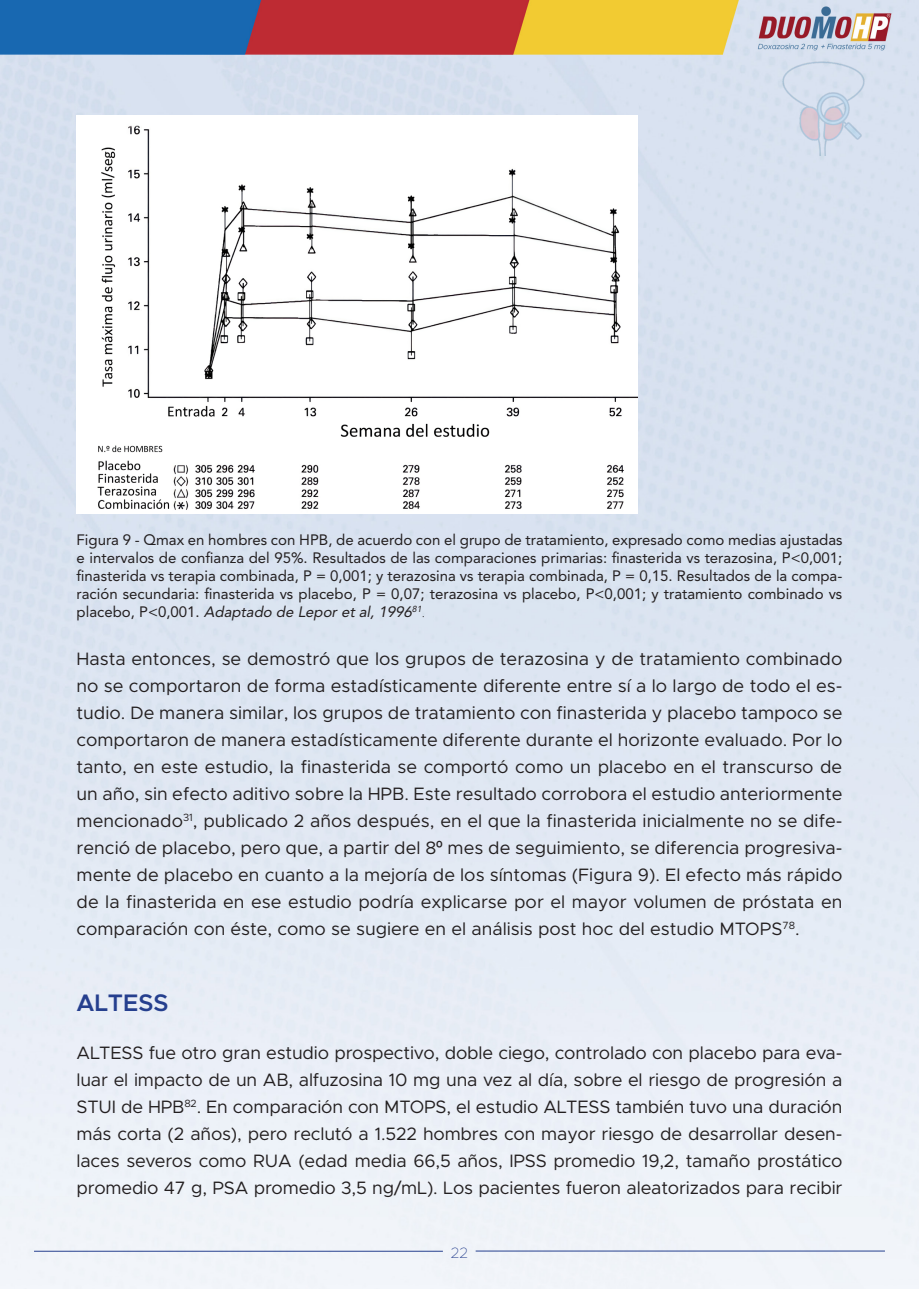
<style>
.page{position:relative;width:919px;height:1289px;background:#fff}
.page>*{position:absolute;margin:0;border:0;box-sizing:border-box;transform-origin:0 0}
.Sub_Titulo{font:600 24px "Metropolis";color:#253f8e}
.t1{font:18px/27px "Metropolis";letter-spacing:-.01em;color:#231f20;text-align:justify}
.Legenda{font:15px/18px "Avenir LT Std";color:#231f20;text-align:justify}
.t2{font:100 15px "Metropolis";color:#253f8e}
.s1{font-style:italic}
.s2{font-family:"Metropolis";font-weight:200}
.s3{font-family:"Arial"}
</style>
<div class="page">
<img style="left:0;top:0;width:918px;height:1288px">
<hr style="left:34px;top:1250px;width:409px;height:1px;background:#253f8e">
<hr style="left:475px;top:1250px;width:409px;height:1px;background:#253f8e">
<img style="left:778px;top:51px;width:90px;height:104px">
<img style="left:77px;top:116px;width:560px;height:397px">
<p class="Legenda" style="left:77px;top:530px;width:767px">Figura 9 - Qmax en hombres con HPB, de acuerdo con el grupo de tratamiento, expresado como medias ajustadas e intervalos de confianza del 95%. Resultados de las comparaciones primarias: finasterida vs terazosina, P&lt;0,001; finasterida vs terapia combinada, P = 0,001; y terazosina vs terapia combinada, P = 0,15. Resultados de la compa&shy;ración secundaria: finasterida vs placebo, P = 0,07; terazosina vs placebo, P&lt;0,001; y tratamiento combinado vs p l a ce b o , P &lt; 0 , 0 0 1 . <span class="s1">Adaptado de Lepor et al, 1996</span><sup>81</sup><span class="s2">.</span></p>
<p class="t1" style="left:77px;top:645px;width:767px">Hasta entonces, se demostró que los grupos de terazosina y de tratamiento combinado no se comportaron de forma estadísticamente diferente entre sí a lo largo de todo el es&shy;tudio. De manera similar, los grupos de tratamiento con finasterida y placebo tampoco se comportaron de manera estadísticamente diferente durante el horizonte evaluado. Por lo tanto, en este estudio, la finasterida se comportó como un placebo en el transcurso de un año, sin efecto aditivo sobre la HPB. Este resultado corrobora el estudio anteriormente mencionado<sup>31</sup>, publicado 2 años después, en el que la finasterida inicialmente no se dife&shy;renció de placebo, pero que, a partir del 8<span class="s3">º</span> mes de seguimiento, se diferencia progresiva&shy;mente de placebo en cuanto a la mejoría de los síntomas (Figura 9). El efecto más rápido de la finasterida en ese estudio podría explicarse por el mayor volumen de próstata en comparación con éste, como se sugiere en el análisis post hoc del estudio MTOPS<sup>78</sup>.</p>
<p class="Sub_Titulo" style="left:77px;top:987px;width:93px">ALTESS</p>
<p class="t1" style="left:77px;top:1039px;width:767px">ALTESS fue otro gran estudio prospectivo, doble ciego, controlado con placebo para eva&shy;luar el impacto de un AB, alfuzosina 10 mg una vez al día, sobre el riesgo de progresión a STUI de HPB<sup>82</sup>. En comparación con MTOPS, el estudio ALTESS también tuvo una duración más corta (2 años), pero reclutó a 1.522 hombres con mayor riesgo de desarrollar desen&shy;laces severos como RUA (edad media 66,5 años, IPSS promedio 19,2, tamaño prostático promedio 47 g, PSA promedio 3,5 ng/mL). Los pacientes fueron aleatorizados para recibir</p>
<p class="t2" style="left:451px;top:1243px;width:19px">22</p>
</div>
